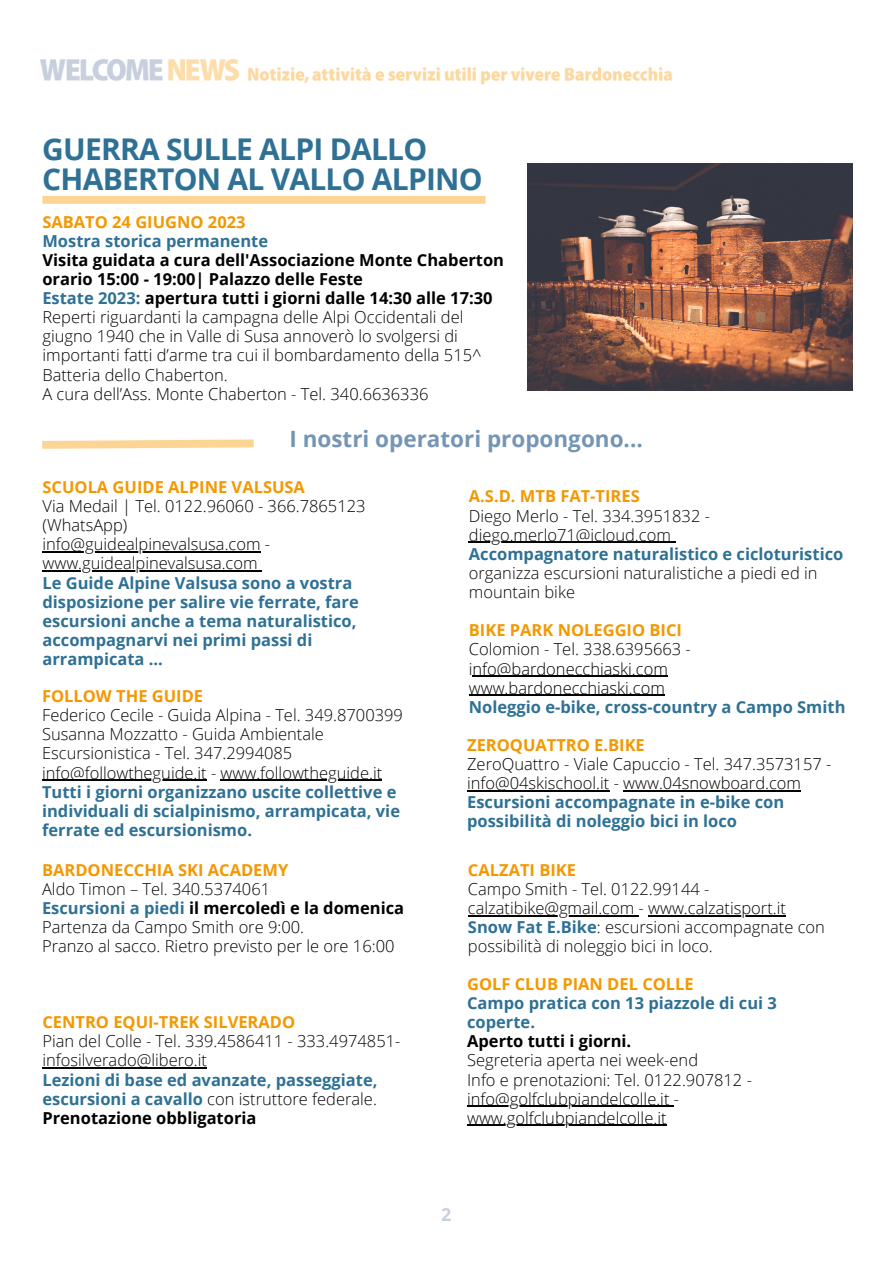
<style>
.page{position:relative;width:893px;height:1264px;background:#fff}
.page>*{position:absolute;margin:0;border:0;box-sizing:border-box;transform-origin:0 0}
.t1{font:700 30px/29.2px "Open Sans";letter-spacing:-.025em;color:#2e7195}
.t2{font:700 22.5px "Open Sans";color:#7595b4}
.t3{font:700 18px "Open Sans";color:#c8d0de}
.t4{font:300 16.5px/19px "Open Sans";color:#000}
.t5{font:300 16.5px/19px "Open Sans";color:#060403}
.t6{font:700 16.5px/19px "Open Sans";color:#2e7195}
.t7{font:700 16.5px "Open Sans";color:#000}
.t8{font:700 16.5px "Open Sans";color:#f39800}
.s1{color:#2e7195}
.s2{font-weight:300;color:#000}
.s3{color:#000}
.s4{font-weight:700;color:#2e7195}
</style>
<div class="page">
<img style="left:40px;top:59px;width:813px;height:1067px">
<hr style="left:42px;top:551px;width:219px;height:1px;background:#000">
<hr style="left:42px;top:570px;width:216px;height:1px;background:#000">
<hr style="left:42px;top:779px;width:165px;height:1px;background:#060403">
<hr style="left:220px;top:779px;width:162px;height:1px;background:#060403">
<svg style="left:40px;top:435px;width:221px;height:18px"></svg>
<div style="left:42px;top:196px;width:443px;height:8px;background:#fcd494"></div>
<img style="left:527px;top:164px;width:325px;height:227px">
<hr style="left:472px;top:675px;width:196px;height:1px;background:#000">
<svg style="left:469px;top:694px;width:11px;height:2px"></svg>
<hr style="left:480px;top:694px;width:185px;height:2px;background:#000">
<hr style="left:467px;top:790px;width:142px;height:1px;background:#000">
<hr style="left:623px;top:790px;width:178px;height:1px;background:#000">
<hr style="left:469px;top:542px;width:202px;height:1px;background:#060403">
<hr style="left:468px;top:915px;width:170px;height:1px;background:#060403">
<hr style="left:648px;top:915px;width:138px;height:1px;background:#060403">
<hr style="left:42px;top:1067px;width:165px;height:1px;background:#060403">
<hr style="left:467px;top:1105px;width:206px;height:1px;background:#000">
<hr style="left:467px;top:1124px;width:199px;height:1px;background:#000">
<p class="t1" style="left:42px;top:134px;width:442px">GUERRA SULLE ALPI DALLO<br>CHABERTON AL VALLO ALPINO</p>
<p class="t8" style="left:42px;top:210px;width:205px">SABATO 24 GIUGNO 2023</p>
<p class="t6" style="left:42px;top:231px;width:227px">Mostra storica permanente</p>
<p class="t7" style="left:42px;top:248px;width:463px">Visita guidata a cura dell'Associazione Monte Chaberton</p>
<p class="t7" style="left:42px;top:267px;width:322px">orario 15:00 - 19:00| Palazzo delle Feste</p>
<p class="t7" style="left:42px;top:286px;width:451px"><span class="s1">Estate 2023:</span> apertura tutti i giorni dalle 14:30 alle 17:30</p>
<p class="t4" style="left:42px;top:307px;width:440px">Reperti riguardanti la campagna delle Alpi Occidentali del giugno 1940 che in Valle di Susa annoverò lo svolgersi di importanti fatti d’arme tra cui il bombardamento della 515^ Batteria dello Chaberton.</p>
<p class="t4" style="left:42px;top:384px;width:387px">A cura dell’Ass. Monte Chaberton - Tel. 340.6636336</p>
<p class="t2" style="left:289px;top:423px;width:355px">I nostri operatori propongono...</p>
<p class="t8" style="left:42px;top:475px;width:264px">SCUOLA GUIDE ALPINE VALSUSA</p>
<p class="t4" style="left:42px;top:496px;width:324px">Via Medail | Tel. 0122.96060 - 366.7865123 (WhatsApp)</p>
<p class="t4" style="left:42px;top:534px;width:229px">info@guidealpinevalsusa.com - www.guidealpinevalsusa.com</p>
<p class="t6" style="left:42px;top:572px;width:318px">Le Guide Alpine Valsusa sono a vostra disposizione per salire vie ferrate, fare escursioni anche a tema naturalistico, accompagnarvi nei primi passi di</p>
<p class="t6" style="left:42px;top:649px;width:122px">arrampicata ...</p>
<p class="t8" style="left:42px;top:684px;width:162px">FOLLOW THE GUIDE</p>
<p class="t5" style="left:42px;top:705px;width:362px">Federico Cecile - Guida Alpina - Tel. 349.8700399</p>
<p class="t5" style="left:42px;top:724px;width:283px">Susanna Mozzatto - Guida Ambientale<br>Escursionistica - Tel. 347.2994085</p>
<p class="t5" style="left:42px;top:762px;width:342px">info@followtheguide.it - www.followtheguide.it</p>
<p class="t6" style="left:42px;top:781px;width:359px">Tutti i giorni organizzano uscite collettive e individuali di scialpinismo, arrampicata, vie ferrate ed escursionismo.</p>
<p class="t8" style="left:42px;top:858px;width:248px">BARDONECCHIA SKI ACADEMY</p>
<p class="t5" style="left:42px;top:879px;width:229px">Aldo Timon – Tel. 340.5374061</p>
<p class="t7" style="left:42px;top:896px;width:363px"><span class="s1">Escursioni a piedi</span> il mercoledì e la domenica</p>
<p class="t4" style="left:42px;top:917px;width:263px">Partenza da Campo Smith ore 9:00.</p>
<p class="t4" style="left:42px;top:936px;width:354px">Pranzo al sacco. Rietro previsto per le ore 16:00</p>
<p class="t8" style="left:42px;top:1010px;width:254px">CENTRO EQUI-TREK SILVERADO</p>
<p class="t5" style="left:42px;top:1031px;width:359px">Pian del Colle - Tel. 339.4586411 - 333.4974851- infosilverado@libero.it</p>
<p class="t6" style="left:42px;top:1069px;width:336px;text-align:justify">Lezioni di base ed avanzate, passeggiate, escursioni a cavallo <span class="s2">con istruttore federale.<br></span><span class="s3">Prenotazione obbligatoria</span></p>
<p class="t8" style="left:469px;top:485px;width:172px">A.S.D. MTB FAT-TIRES</p>
<p class="t5" style="left:469px;top:505px;width:242px">Diego Merlo - Tel. 334.3951832 - diego.merlo71@icloud.com</p>
<p class="t5" style="left:469px;top:544px;width:376px"><span class="s4">Accompagnatore naturalistico e cicloturistico </span>organizza escursioni naturalistiche a piedi ed in mountain bike</p>
<p class="t8" style="left:469px;top:618px;width:214px">BIKE PARK NOLEGGIO BICI</p>
<p class="t4" style="left:469px;top:639px;width:223px">Colomion - Tel. 338.6395663 - info@bardonecchiaski.com www.bardonecchiaski.com</p>
<p class="t6" style="left:469px;top:696px;width:378px">Noleggio e-bike, cross-country a Campo Smith</p>
<p class="t8" style="left:467px;top:733px;width:179px">ZEROQUATTRO E.BIKE</p>
<p class="t4" style="left:467px;top:754px;width:366px">ZeroQuattro - Viale Capuccio - Tel. 347.3573157 - info@04skischool.it - www.04snowboard.com</p>
<p class="t6" style="left:467px;top:792px;width:318px">Escursioni accompagnate in e-bike con possibilità di noleggio bici in loco</p>
<p class="t8" style="left:468px;top:858px;width:110px">CALZATI BIKE</p>
<p class="t5" style="left:468px;top:879px;width:319px">Campo Smith - Tel. 0122.99144 - calzatibike@gmail.com - www.calzatisport.it</p>
<p class="t5" style="left:468px;top:917px;width:358px"><span class="s4">Snow Fat E.Bike</span><span class="s3">:</span> escursioni accompagnate con possibilità di noleggio bici in loco.</p>
<p class="t8" style="left:467px;top:972px;width:228px">GOLF CLUB PIAN DEL COLLE</p>
<p class="t6" style="left:467px;top:993px;width:311px">Campo pratica con 13 piazzole di cui 3 coperte.</p>
<p class="t7" style="left:467px;top:1029px;width:166px">Aperto tutti i giorni.</p>
<p class="t4" style="left:467px;top:1050px;width:232px">Segreteria aperta nei week-end</p>
<p class="t4" style="left:467px;top:1069px;width:286px">Info e prenotazioni: Tel. 0122.907812 - info@golfclubpiandelcolle.it - www.golfclubpiandelcolle.it</p>
<p class="t3" style="left:441px;top:1201px;width:12px">2</p>
</div>
